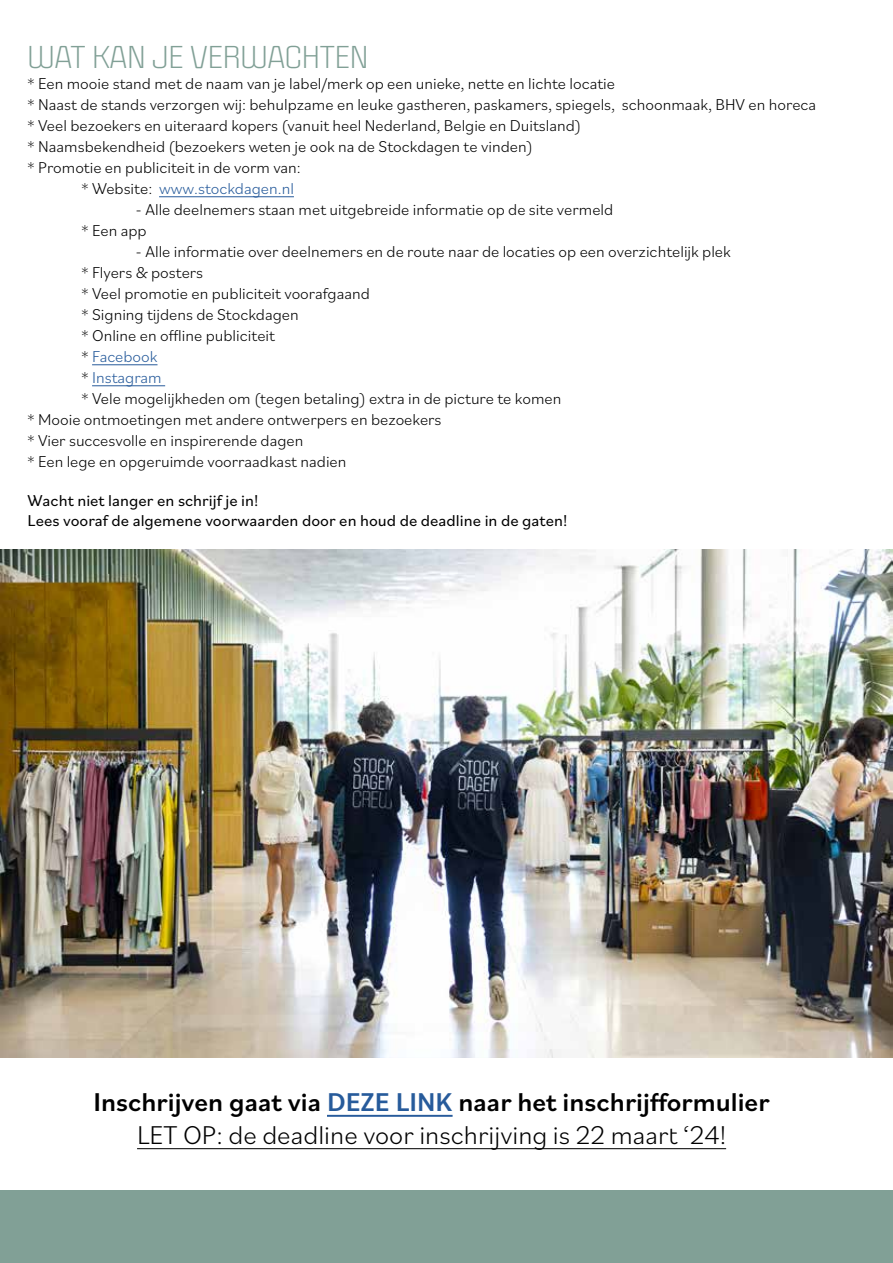
<style>
.page{position:relative;width:893px;height:1263px;background:#fff}
.page>*{position:absolute;margin:0;border:0;box-sizing:border-box;transform-origin:0 0}
.t1{font:27.6px "Politica";color:#81a096;scale:1.2 1}
.t2{font:300 27px/32.4px "Bilo";color:#000;text-align:center}
.t3{font:300 16.5px/21px "Bilo";color:#000}
.t4{font:16.5px/19.8px "Bilo";color:#000}
.t5{font:300 16.5px "Bilo";color:#275b9b}
.s1{color:#000}
.s2{font-weight:500}
.s3{font-weight:500;color:#275b9b}
</style>
<div class="page">
<hr style="left:159px;top:196px;width:135px;height:1px;background:#275b9b">
<hr style="left:92px;top:364px;width:66px;height:1px;background:#275b9b">
<hr style="left:92px;top:385px;width:73px;height:1px;background:#275b9b">
<hr style="left:327px;top:1115px;width:126px;height:2px;background:#275b9b">
<hr style="left:137px;top:1148px;width:589px;height:1px;background:#000">
<div style="left:0;top:1191px;width:893px;height:72px;background:#81a096"></div>
<img style="left:0;top:550px;width:893px;height:508px">
<h1 class="t1" style="left:28px;top:36px;width:286px">WAT KAN JE VERWACHTEN</h1>
<p class="t3" style="left:28px;top:72px;width:589px">* Een mooie stand met de naam van je label/merk op een unieke, nette en lichte locatie</p>
<p class="t3" style="left:28px;top:93px;width:790px">* Naast de stands verzorgen wij: behulpzame en leuke gastheren, paskamers, spiegels, schoonmaak, BHV en horeca</p>
<p class="t3" style="left:28px;top:114px;width:555px">* Veel bezoekers en uiteraard kopers (vanuit heel Nederland, Belgie en Duitsland)</p>
<p class="t3" style="left:28px;top:135px;width:507px">* Naamsbekendheid (bezoekers weten je ook na de Stockdagen te vinden)</p>
<p class="t3" style="left:28px;top:156px;width:275px">* Promotie en publiciteit in de vorm van:</p>
<p class="t5" style="left:82px;top:177px;width:214px"><span class="s1">* Website:</span> www.stockdagen.nl</p>
<p class="t3" style="left:82px;top:198px;width:533px;text-indent:54px">- Alle deelnemers staan met uitgebreide informatie op de site vermeld * Een app</p>
<p class="t3" style="left:136px;top:240px;width:597px">- Alle informatie over deelnemers en de route naar de locaties op een overzichtelijk plek</p>
<p class="t3" style="left:82px;top:261px;width:123px">* Flyers &amp; posters</p>
<p class="t3" style="left:82px;top:282px;width:290px">* Veel promotie en publiciteit voorafgaand</p>
<p class="t3" style="left:82px;top:303px;width:219px">* Signing tijdens de Stockdagen</p>
<p class="t3" style="left:82px;top:324px;width:195px">* Online en offline publiciteit</p>
<p class="t5" style="left:82px;top:345px;width:77px"><span class="s1">*</span> Facebook</p>
<p class="t5" style="left:82px;top:366px;width:82px"><span class="s1">*</span> Instagram</p>
<p class="t3" style="left:82px;top:387px;width:481px">* Vele mogelijkheden om (tegen betaling) extra in de picture te komen</p>
<p class="t3" style="left:28px;top:408px;width:415px">* Mooie ontmoetingen met andere ontwerpers en bezoekers</p>
<p class="t3" style="left:28px;top:429px;width:277px">* Vier succesvolle en inspirerende dagen</p>
<p class="t3" style="left:28px;top:450px;width:320px">* Een lege en opgeruimde voorraadkast nadien</p>
<p class="t4" style="left:28px;top:490px;width:541px">Wacht niet langer en schrijf je in!<br>Lees vooraf de algemene voorwaarden door en houd de deadline in de gaten!</p>
<h2 class="t2" style="left:93px;top:1085px;width:678px"><span class="s2">Inschrijven gaat via</span> <span class="s3">DEZE LINK</span> <span class="s2">naar het inschrijfformulier<br></span>LET OP: de deadline voor inschrijving is 22 maart ‘24!</h2>
</div>
